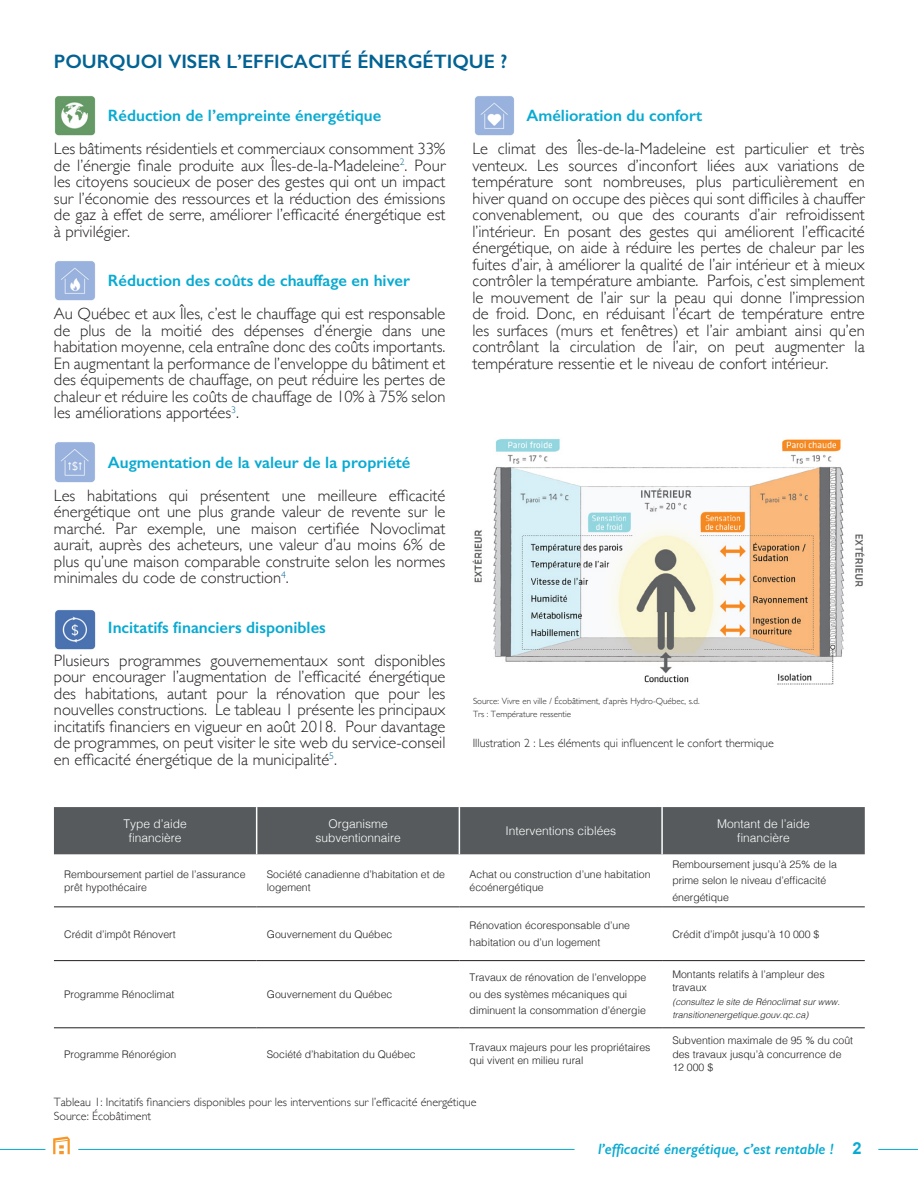
<style>
.page{position:relative;width:918px;height:1188px;background:#fff}
.page>*{position:absolute;margin:0;border:0;box-sizing:border-box;transform-origin:0 0}
.titres{font:600 19.5px "Gill Sans";color:#016293}
.corps_de_texte{font:300 16.5px/16.5px "Gill Sans";color:#231f20;text-align:justify}
.corps_de_texte-2{font:600 16.5px "Gill Sans";color:#08aad2}
.Pied_de_page{font:italic 600 15px "Gill Sans";color:#08aad2}
.Légende{font:300 12px "Gill Sans";color:#231f20}
.corps_de_texte-3{font:300 12px "Helvetica";color:#fff}
.corps_de_texte-4{font:300 10.5px/13.4px "Helvetica";color:#231f20}
.Légende-2{font:300 9px "Gill Sans";color:#231f20}
.corps_de_texte-5{font:italic 300 9px/13.4px "Helvetica";color:#231f20}
.s1{font-family:"Arial";font-weight:700;font-style:normal;font-size:16.5px}
</style>
<div class="page">
<hr style="left:78px;top:1149px;width:497px;height:1px;background:#08aad2">
<hr style="left:0;top:1149px;width:45px;height:1px;background:#08aad2">
<svg style="left:53px;top:1137px;width:17px;height:17px"></svg>
<hr style="left:878px;top:1149px;width:40px;height:1px;background:#08aad2">
<img style="left:54px;top:96px;width:42px;height:40px">
<img style="left:55px;top:261px;width:40px;height:40px">
<img style="left:54px;top:442px;width:41px;height:41px">
<img style="left:55px;top:610px;width:41px;height:40px">
<div style="left:54px;top:807px;width:811px;height:47px;background:#565a5c"></div>
<hr style="left:256px;top:807px;width:1px;height:47px;background:#fff">
<hr style="left:459px;top:807px;width:1px;height:47px;background:#fff">
<hr style="left:661px;top:807px;width:2px;height:47px;background:#fff">
<hr style="left:54px;top:906px;width:203px;height:1px;background:#231f20">
<hr style="left:257px;top:906px;width:202px;height:1px;background:#231f20">
<hr style="left:459px;top:906px;width:203px;height:1px;background:#231f20">
<hr style="left:662px;top:906px;width:203px;height:1px;background:#231f20">
<hr style="left:54px;top:960px;width:203px;height:1px;background:#231f20">
<hr style="left:257px;top:960px;width:202px;height:1px;background:#231f20">
<hr style="left:459px;top:960px;width:203px;height:1px;background:#231f20">
<hr style="left:662px;top:960px;width:203px;height:1px;background:#231f20">
<hr style="left:54px;top:1027px;width:203px;height:1px;background:#231f20">
<hr style="left:257px;top:1027px;width:202px;height:1px;background:#231f20">
<hr style="left:459px;top:1027px;width:203px;height:1px;background:#231f20">
<hr style="left:662px;top:1027px;width:203px;height:1px;background:#231f20">
<img style="left:472px;top:439px;width:393px;height:246px">
<img style="left:474px;top:96px;width:40px;height:40px">
<p class="titres" style="left:54px;top:50px;width:455px">POURQUOI VISER L’EFFICACITÉ ÉNERGÉTIQUE ?</p>
<p class="corps_de_texte-2" style="left:108px;top:106px;width:275px">Réduction de l’empreinte énergétique</p>
<p class="corps_de_texte" style="left:54px;top:140px;width:393px">Les bâtiments résidentiels et commerciaux consomment 33% de l’énergie finale produite aux Îles-de-la-Madeleine<sup>2</sup>. Pour les citoyens soucieux de poser des gestes qui ont un impact sur l’économie des ressources et la réduction des émissions de gaz à effet de serre, améliorer l’efficacité énergétique est à privilégier.</p>
<p class="corps_de_texte-2" style="left:108px;top:271px;width:304px">Réduction des coûts de chauffage en hiver</p>
<p class="corps_de_texte" style="left:54px;top:305px;width:393px">Au Québec et aux Îles, c’est le chauffage qui est responsable de plus de la moitié des dépenses d’énergie dans une habitation moyenne, cela entraîne donc des coûts importants.<br>En augmentant la performance de l’enveloppe du bâtiment et des équipements de chauffage, on peut réduire les pertes de chaleur et réduire les coûts de chauffage de 10% à 75% selon les améliorations apportées<sup>3</sup>.</p>
<p class="corps_de_texte-2" style="left:108px;top:452px;width:304px">Augmentation de la valeur de la propriété</p>
<p class="corps_de_texte" style="left:54px;top:486px;width:393px">Les habitations qui présentent une meilleure efficacité énergétique ont une plus grande valeur de revente sur le marché. Par exemple, une maison certifiée Novoclimat aurait, auprès des acheteurs, une valeur d’au moins 6% de plus qu’une maison comparable construite selon les normes minimales du code de construction<sup>4</sup>.</p>
<p class="corps_de_texte-2" style="left:108px;top:617px;width:219px">Incitatifs financiers disponibles</p>
<p class="corps_de_texte" style="left:54px;top:651px;width:393px">Plusieurs programmes gouvernementaux sont disponibles pour encourager l’augmentation de l’efficacité énergétique des habitations, autant pour la rénovation que pour les nouvelles constructions. Le tableau 1 présente les principaux incitatifs financiers en vigueur en août 2018. Pour davantage de programmes, on peut visiter le site web du service-conseil en efficacité énergétique de la municipalité<sup>5</sup>.</p>
<p class="corps_de_texte-2" style="left:527px;top:106px;width:177px">Amélioration du confort</p>
<p class="corps_de_texte" style="left:472px;top:140px;width:394px">Le climat des Îles-de-la-Madeleine est particulier et très venteux. Les sources d’inconfort liées aux variations de température sont nombreuses, plus particulièrement en hiver quand on occupe des pièces qui sont difficiles à chauffer convenablement, ou que des courants d’air refroidissent l’intérieur. En posant des gestes qui améliorent l’efficacité énergétique, on aide à réduire les pertes de chaleur par les fuites d’air, à améliorer la qualité de l’air intérieur et à mieux contrôler la température ambiante. Parfois, c’est simplement le mouvement de l’air sur la peau qui donne l’impression de froid. Donc, en réduisant l’écart de température entre les surfaces (murs et fenêtres) et l’air ambiant ainsi qu’en contrôlant la circulation de l’air, on peut augmenter la température ressentie et le niveau de confort intérieur.</p>
<p class="Légende-2" style="left:473px;top:694px;width:228px">Source: Vivre en ville / Écobâtiment, d’après Hydro-Québec, s.d.</p>
<p class="Légende-2" style="left:473px;top:707px;width:100px">Trs : Température ressentie</p>
<p class="Légende" style="left:473px;top:733px;width:303px">Illustration 2 : Les éléments qui influencent le confort thermique</p>
<p class="corps_de_texte-3" style="left:124px;top:814px;width:65px">Type d’aide</p>
<p class="corps_de_texte-3" style="left:129px;top:827px;width:54px">financière</p>
<p class="corps_de_texte-3" style="left:328px;top:814px;width:61px">Organisme</p>
<p class="corps_de_texte-3" style="left:315px;top:827px;width:87px">subventionnaire</p>
<p class="corps_de_texte-3" style="left:505px;top:821px;width:112px">Interventions ciblées</p>
<p class="corps_de_texte-3" style="left:717px;top:814px;width:94px">Montant de l’aide</p>
<p class="corps_de_texte-3" style="left:737px;top:827px;width:54px">financière</p>
<p class="corps_de_texte-4" style="left:64px;top:867px;width:183px">Remboursement partiel de l’assurance prêt hypothécaire</p>
<p class="corps_de_texte-4" style="left:267px;top:867px;width:180px">Société canadienne d’habitation et de logement</p>
<p class="corps_de_texte-4" style="left:470px;top:867px;width:182px">Achat ou construction d’une habitation écoénergétique</p>
<p class="corps_de_texte-4" style="left:672px;top:855px;width:166px;line-height:16.5px">Remboursement jusqu’à 25% de la prime selon le niveau d’efficacité énergétique</p>
<p class="corps_de_texte-4" style="left:64px;top:926px;width:113px">Crédit d’impôt Rénovert</p>
<p class="corps_de_texte-4" style="left:267px;top:926px;width:127px">Gouvernement du Québec</p>
<p class="corps_de_texte-4" style="left:470px;top:917px;width:162px;line-height:16.5px">Rénovation écoresponsable d’une habitation ou d’un logement</p>
<p class="corps_de_texte-4" style="left:672px;top:926px;width:149px">Crédit d’impôt jusqu’à 10 000 $</p>
<p class="corps_de_texte-4" style="left:64px;top:987px;width:112px">Programme Rénoclimat</p>
<p class="corps_de_texte-4" style="left:267px;top:987px;width:127px">Gouvernement du Québec</p>
<p class="corps_de_texte-4" style="left:470px;top:969px;width:178px;line-height:16.5px">Travaux de rénovation de l’enveloppe ou des systèmes mécaniques qui diminuent la consommation d’énergie</p>
<p class="corps_de_texte-4" style="left:672px;top:967px;width:154px">Montants relatifs à l’ampleur des travaux</p>
<p class="corps_de_texte-5" style="left:672px;top:994px;width:169px">(consultez le site de Rénoclimat sur www. transitionenergetique.gouv.qc.ca)</p>
<p class="corps_de_texte-4" style="left:64px;top:1046px;width:114px">Programme Rénorégion</p>
<p class="corps_de_texte-4" style="left:267px;top:1046px;width:150px">Société d’habitation du Québec</p>
<p class="corps_de_texte-4" style="left:470px;top:1040px;width:182px">Travaux majeurs pour les propriétaires qui vivent en milieu rural</p>
<p class="corps_de_texte-4" style="left:672px;top:1033px;width:182px">Subvention maximale de 95 % du coût des travaux jusqu’à concurrence de<br>12 000 $</p>
<p class="Légende" style="left:54px;top:1093px;width:424px">Tableau 1: Incitatifs financiers disponibles pour les interventions sur l’efficacité énergétique</p>
<p class="Légende" style="left:54px;top:1106px;width:99px">Source: Écobâtiment</p>
<p class="Pied_de_page" style="left:598px;top:1140px;width:265px">l’efficacité énergétique, c’est rentable ! <span class="s1">2</span></p>
</div>
